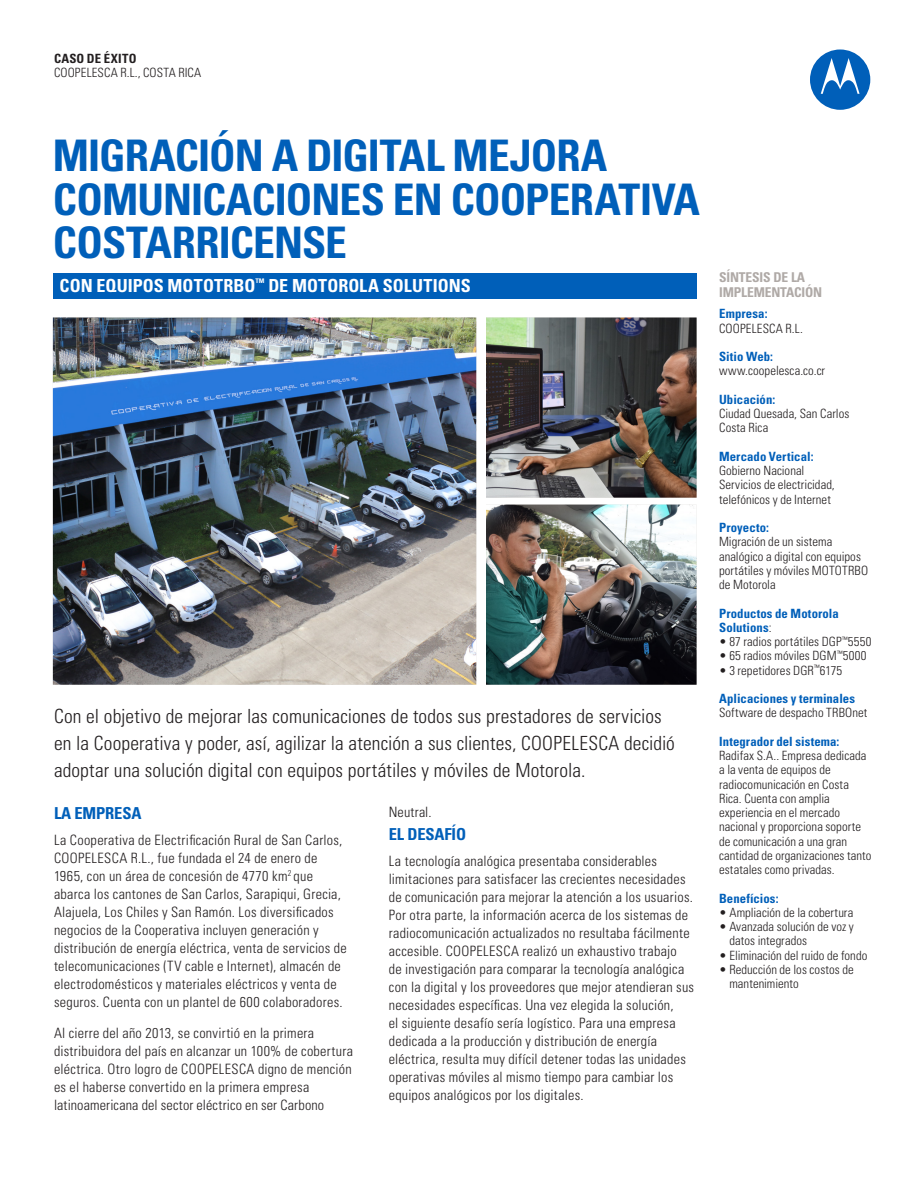
<style>
.page{position:relative;width:918px;height:1188px;background:#fff}
.page>*{position:absolute;margin:0;border:0;box-sizing:border-box;transform-origin:0 0}
.t1{font:700 condensed 43.5px/43.5px "Univers LT Std";letter-spacing:-.02em;color:#005fb9}
.Body_copy{font:300 condensed 19.5px/27px "Univers LT Std";letter-spacing:.005em;color:#231f20}
.t2{font:700 condensed 18px "Univers LT Std";color:#fff}
.Body_copy-2{font:700 condensed 16.5px "Univers LT Std";letter-spacing:-.01em;color:#005fb9}
.Body_copy-3{font:300 condensed 14.25px/18px "Univers LT Std";letter-spacing:.02em;color:#231f20}
.Body_copy-4{font:700 condensed 13.5px/15px "Univers LT Std";letter-spacing:-.01em;color:#afa9a6}
.Body_copy-5{font:300 condensed 12.75px/14.2px "Univers LT Std";letter-spacing:.005em;color:#231f20}
.Body_copy-6{font:700 condensed 12.75px/14.2px "Univers LT Std";letter-spacing:.005em;color:#005fb9}
.t3{font:700 condensed 12.75px "Univers LT Std";letter-spacing:.02em;color:#231f20}
.s1{font-weight:300;color:#231f20}
</style>
<div class="page">
<svg style="left:810px;top:49px;width:60px;height:61px"></svg>
<img style="left:53px;top:318px;width:423px;height:367px">
<img style="left:486px;top:505px;width:211px;height:180px">
<img style="left:486px;top:318px;width:211px;height:180px">
<div style="left:53px;top:273px;width:644px;height:26px;background:#005fb9"></div>
<p class="t3" style="left:54px;top:51px;width:84px">CASO DE ÉXITO</p>
<p class="Body_copy-5" style="left:54px;top:66px;width:149px">COOPELESCA R.L., COSTA RICA</p>
<p class="t1" style="left:53px;top:134px;width:556px">MIGRACIÓN A DIGITAL MEJORA</p>
<p class="t1" style="left:53px;top:177px;width:649px">COMUNICACIONES EN COOPERATIVA<br>COSTARRICENSE</p>
<p class="t2" style="left:60px;top:275px;width:413px">CON EQUIPOS MOTOTRBO<sup>™</sup> DE MOTOROLA SOLUTIONS</p>
<p class="Body_copy" style="left:54px;top:702px;width:622px">Con el objetivo de mejorar las comunicaciones de todos sus prestadores de servicios en la Cooperativa y poder, así, agilizar la atención a sus clientes, COOPELESCA decidió adoptar una solución digital con equipos portátiles y móviles de Motorola.</p>
<p class="Body_copy-2" style="left:54px;top:803px;width:89px">LA EMPRESA</p>
<p class="Body_copy-3" style="left:54px;top:831px;width:294px">La Cooperativa de Electrificación Rural de San Carlos, COOPELESCA R.L., fue fundada el 24 de enero de 1965, con un área de concesión de 4770 km<sup>2</sup> que abarca los cantones de San Carlos, Sarapiqui, Grecia, Alajuela, Los Chiles y San Ramón. Los diversificados negocios de la Cooperativa incluyen generación y distribución de energía eléctrica, venta de servicios de telecomunicaciones (TV cable e Internet), almacén de electrodomésticos y materiales eléctricos y venta de seguros. Cuenta con un plantel de 600 colaboradores.</p>
<p class="Body_copy-3" style="left:54px;top:1024px;width:301px">Al cierre del año 2013, se convirtió en la primera distribuidora del país en alcanzar un 100% de cobertura eléctrica. Otro logro de COOPELESCA digno de mención es el haberse convertido en la primera empresa latinoamericana del sector eléctrico en ser Carbono</p>
<p class="Body_copy-3" style="left:389px;top:803px;width:44px">Neutral.</p>
<p class="Body_copy-2" style="left:389px;top:824px;width:79px">EL DESAFÍO</p>
<p class="Body_copy-3" style="left:389px;top:852px;width:307px">La tecnología analógica presentaba considerables limitaciones para satisfacer las crecientes necesidades de comunicación para mejorar la atención a los usuarios.<br>Por otra parte, la información acerca de los sistemas de radiocomunicación actualizados no resultaba fácilmente accesible. COOPELESCA realizó un exhaustivo trabajo<br>de investigación para comparar la tecnología analógica con la digital y los proveedores que mejor atendieran sus necesidades específicas. Una vez elegida la solución,<br>el siguiente desafío sería logístico. Para una empresa dedicada a la producción y distribución de energía eléctrica, resulta muy difícil detener todas las unidades operativas móviles al mismo tiempo para cambiar los equipos analógicos por los digitales.</p>
<p class="Body_copy-4" style="left:719px;top:270px;width:105px">SÍNTESIS DE LA<br>IMPLEMENTACIÓN</p>
<p class="Body_copy-6" style="left:719px;top:307px;width:50px">Empresa:</p>
<p class="Body_copy-5" style="left:719px;top:321px;width:85px">COOPELESCA R.L.</p>
<p class="Body_copy-6" style="left:719px;top:349px;width:55px">Sitio Web:</p>
<p class="Body_copy-5" style="left:719px;top:364px;width:108px">www.coopelesca.co.cr</p>
<p class="Body_copy-6" style="left:719px;top:392px;width:58px">Ubicación:</p>
<p class="Body_copy-5" style="left:719px;top:407px;width:132px">Ciudad Quesada, San Carlos</p>
<p class="Body_copy-5" style="left:719px;top:421px;width:51px">Costa Rica</p>
<p class="Body_copy-6" style="left:719px;top:449px;width:96px">Mercado Vertical:</p>
<p class="Body_copy-5" style="left:719px;top:464px;width:87px">Gobierno Nacional</p>
<p class="Body_copy-5" style="left:719px;top:478px;width:117px">Servicios de electricidad,</p>
<p class="Body_copy-5" style="left:719px;top:492px;width:113px">telefónicos y de Internet</p>
<p class="Body_copy-6" style="left:719px;top:520px;width:51px">Proyecto:</p>
<p class="Body_copy-5" style="left:719px;top:535px;width:151px">Migración de un sistema analógico a digital con equipos portátiles y móviles MOTOTRBO de Motorola</p>
<p class="Body_copy-6" style="left:719px;top:606px;width:121px">Productos de Motorola<br>Solutions<span class="s1">:</span></p>
<p class="Body_copy-5" style="left:719px;top:635px;width:154px">• 87 radios portátiles DGP<sup>™</sup>5550</p>
<p class="Body_copy-5" style="left:719px;top:649px;width:149px">• 65 radios móviles DGM<sup>™</sup>5000</p>
<p class="Body_copy-5" style="left:719px;top:663px;width:125px">• 3 repetidores DGR<sup>™</sup>6175</p>
<p class="Body_copy-6" style="left:719px;top:691px;width:137px">Aplicaciones y terminales</p>
<p class="Body_copy-5" style="left:719px;top:706px;width:150px">Software de despacho TRBOnet</p>
<p class="Body_copy-6" style="left:719px;top:734px;width:122px">Integrador del sistema:</p>
<p class="Body_copy-5" style="left:719px;top:749px;width:154px">Radifax S.A.. Empresa dedicada a la venta de equipos de radiocomunicación en Costa<br>Rica. Cuenta con amplia experiencia en el mercado nacional y proporciona soporte de comunicación a una gran cantidad de organizaciones tanto estatales como privadas.</p>
<p class="Body_copy-6" style="left:719px;top:891px;width:61px">Benefícios:</p>
<p class="Body_copy-5" style="left:719px;top:905px;width:136px">• Ampliación de la cobertura</p>
<p class="Body_copy-5" style="left:729px;top:920px;width:126px;text-indent:-10px">• Avanzada solución de voz y datos integrados</p>
<p class="Body_copy-5" style="left:719px;top:948px;width:150px">• Eliminación del ruido de fondo</p>
<p class="Body_copy-5" style="left:729px;top:962px;width:126px;text-indent:-10px">• Reducción de los costos de mantenimiento</p>
</div>
